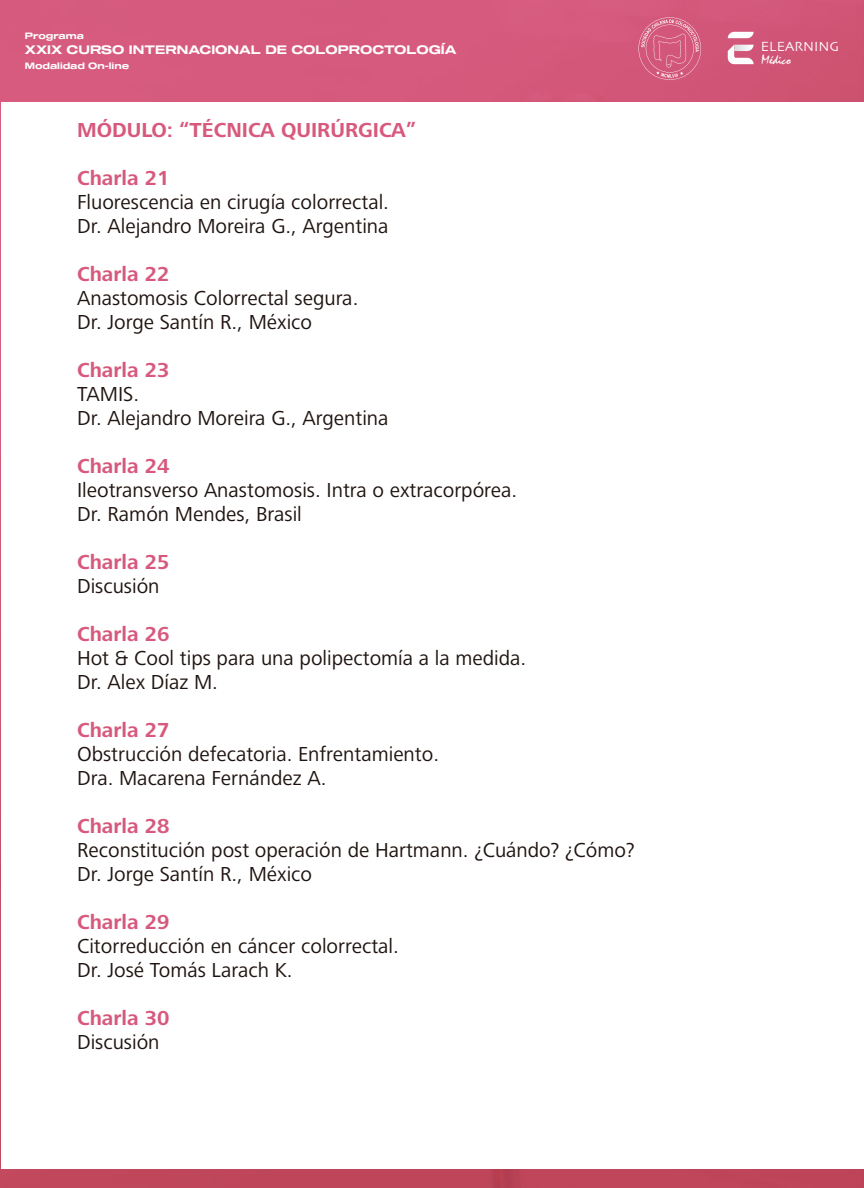
<style>
.page{position:relative;width:864px;height:1188px;background:#fff}
.page>*{position:absolute;margin:0;border:0;box-sizing:border-box;transform-origin:0 0}
.t1{font:21px/24px "Frutiger Next LT";color:#1f1410}
.t2{font:700 21px "Frutiger Next LT";color:#d7597d}
.t3{font:13.95px "Skia";color:#fff}
.t4{font:13.35px "Mistral";color:#fff}
.t5{font:12px "Sequel 100 Black 65";color:#fff}
.t6{font:9px "Sequel 100 Black 65";color:#fff}
</style>
<div class="page">
<img style="left:0;top:0;width:864px;height:1188px">
<div style="left:1px;top:102px;width:863px;height:1066px;background:#fff"></div>
<svg style="left:639px;top:17px;width:62px;height:63px;background:#d66685"></svg>
<svg style="left:728px;top:32px;width:26px;height:6px"></svg>
<svg style="left:728px;top:45px;width:26px;height:19px"></svg>
<p class="t6" style="left:25px;top:29px;width:61px">Programa</p>
<p class="t5" style="left:25px;top:41px;width:433px">XXIX CURSO INTERNACIONAL DE COLOPROCTOLOGÍA</p>
<p class="t6" style="left:25px;top:59px;width:106px">Modalidad On-line</p>
<p class="t2" style="left:77px;top:118px;width:341px">MÓDULO: “TÉCNICA QUIRÚRGICA”</p>
<p class="t2" style="left:77px;top:166px;width:94px">Charla 21</p>
<p class="t1" style="left:77px;top:190px;width:313px">Fluorescencia en cirugía colorrectal.<br>Dr. Alejandro Moreira G., Argentina</p>
<p class="t2" style="left:77px;top:262px;width:94px">Charla 22</p>
<p class="t1" style="left:77px;top:286px;width:283px">Anastomosis Colorrectal segura.<br>Dr. Jorge Santín R., México</p>
<p class="t2" style="left:77px;top:358px;width:94px">Charla 23</p>
<p class="t1" style="left:77px;top:382px;width:313px">TAMIS.<br>Dr. Alejandro Moreira G., Argentina</p>
<p class="t2" style="left:77px;top:454px;width:94px">Charla 24</p>
<p class="t1" style="left:77px;top:478px;width:442px">Ileotransverso Anastomosis. Intra o extracorpórea.<br>Dr. Ramón Mendes, Brasil</p>
<p class="t2" style="left:77px;top:550px;width:94px">Charla 25</p>
<p class="t1" style="left:77px;top:574px;width:84px">Discusión</p>
<p class="t2" style="left:77px;top:622px;width:94px">Charla 26</p>
<p class="t1" style="left:77px;top:646px;width:451px">Hot &amp; Cool tips para una polipectomía a la medida.<br>Dr. Alex Díaz M.</p>
<p class="t2" style="left:77px;top:718px;width:94px">Charla 27</p>
<p class="t1" style="left:77px;top:742px;width:364px">Obstrucción defecatoria. Enfrentamiento.<br>Dra. Macarena Fernández A.</p>
<p class="t2" style="left:77px;top:814px;width:94px">Charla 28</p>
<p class="t1" style="left:77px;top:838px;width:559px">Reconstitución post operación de Hartmann. ¿Cuándo? ¿Cómo?<br>Dr. Jorge Santín R., México</p>
<p class="t2" style="left:77px;top:910px;width:94px">Charla 29</p>
<p class="t1" style="left:77px;top:934px;width:323px">Citorreducción en cáncer colorrectal.<br>Dr. José Tomás Larach K.</p>
<p class="t2" style="left:77px;top:1006px;width:94px">Charla 30</p>
<p class="t1" style="left:77px;top:1030px;width:84px">Discusión</p>
<p class="t3" style="left:761px;top:38px;width:80px">ELEARNING</p>
<p class="t4" style="left:761px;top:52px;width:31px">Médico</p>
</div>
